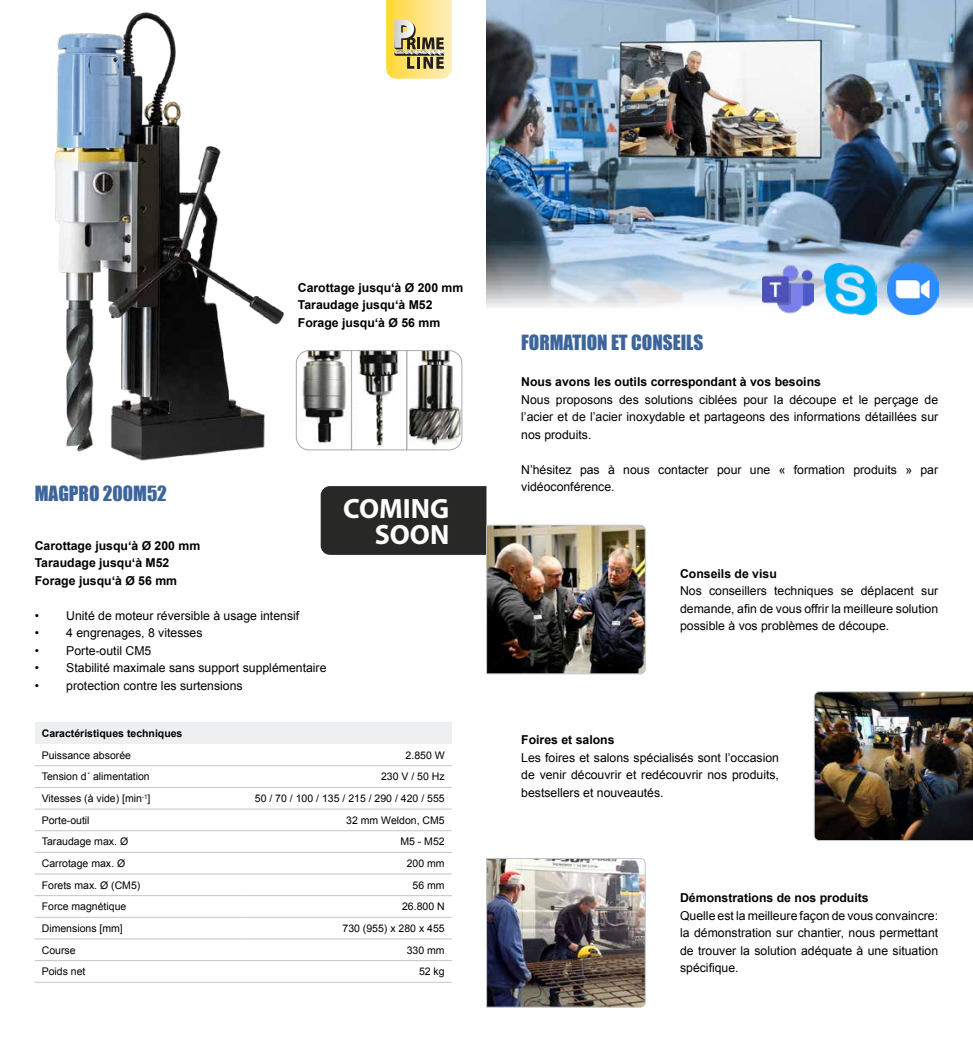
<style>
.page{position:relative;width:973px;height:1042px;background:#fff}
.page>*{position:absolute;margin:0;border:0;box-sizing:border-box;transform-origin:0 0}
.t1{font:700 28px "Myriad Pro";color:#fff}
.t2{font:19.25px "Impact";color:#3e659b}
.t3{font:12.25px/17.5px "Arial";color:#000;text-align:justify}
.t4{font:700 12.25px/17.5px "Arial";color:#000}
.t5{font:10.5px "Arial";color:#000}
.t6{font:700 10.5px "Arial";color:#000}
</style>
<div class="page">
<img style="left:54px;top:12px;width:325px;height:449px">
<svg style="left:386px;top:0;width:65px;height:78px;background:#dcc778"></svg>
<img style="left:353px;top:352px;width:46px;height:96px">
<svg style="left:296px;top:350px;width:55px;height:100px"></svg>
<svg style="left:406px;top:350px;width:56px;height:100px"></svg>
<div style="left:351px;top:350px;width:55px;height:100px;border:1px solid #a4acb1"></div>
<img style="left:486px;top:0;width:486px;height:309px">
<img style="left:762px;top:263px;width:51px;height:51px">
<img style="left:824px;top:263px;width:51px;height:51px">
<img style="left:887px;top:263px;width:51px;height:51px">
<img style="left:320px;top:486px;width:325px;height:188px">
<img style="left:813px;top:691px;width:159px;height:149px">
<img style="left:486px;top:858px;width:159px;height:149px">
<div style="left:35px;top:722px;width:416px;height:22px;background:#edeff0"></div>
<hr style="left:35px;top:765px;width:205px;height:1px;background:#bfc6ca">
<hr style="left:240px;top:765px;width:211px;height:1px;background:#bfc6ca">
<hr style="left:35px;top:787px;width:205px;height:1px;background:#bfc6ca">
<hr style="left:240px;top:787px;width:211px;height:1px;background:#bfc6ca">
<hr style="left:35px;top:809px;width:205px;height:1px;background:#bfc6ca">
<hr style="left:240px;top:809px;width:211px;height:1px;background:#bfc6ca">
<hr style="left:35px;top:830px;width:205px;height:1px;background:#bfc6ca">
<hr style="left:240px;top:830px;width:211px;height:1px;background:#bfc6ca">
<hr style="left:35px;top:852px;width:205px;height:1px;background:#bfc6ca">
<hr style="left:240px;top:852px;width:211px;height:1px;background:#bfc6ca">
<hr style="left:35px;top:917px;width:205px;height:1px;background:#bfc6ca">
<hr style="left:240px;top:917px;width:211px;height:1px;background:#bfc6ca">
<hr style="left:35px;top:938px;width:205px;height:1px;background:#bfc6ca">
<hr style="left:240px;top:938px;width:211px;height:1px;background:#bfc6ca">
<hr style="left:35px;top:960px;width:205px;height:1px;background:#bfc6ca">
<hr style="left:240px;top:960px;width:211px;height:1px;background:#bfc6ca">
<hr style="left:35px;top:982px;width:205px;height:1px;background:#bfc6ca">
<hr style="left:240px;top:982px;width:211px;height:1px;background:#bfc6ca">
<hr style="left:35px;top:873px;width:205px;height:1px;background:#bfc6ca">
<hr style="left:240px;top:873px;width:211px;height:1px;background:#bfc6ca">
<hr style="left:35px;top:895px;width:205px;height:1px;background:#bfc6ca">
<hr style="left:240px;top:895px;width:211px;height:1px;background:#bfc6ca">
<h2 class="t2" style="left:35px;top:479px;width:133px">MAGPRO 200M52</h2>
<p class="t4" style="left:35px;top:537px;width:167px">Carottage jusqu‘à Ø 200 mm</p>
<p class="t4" style="left:298px;top:279px;width:167px">Carottage jusqu‘à Ø 200 mm<br>Taraudage jusqu‘à M52<br>Forage jusqu‘à Ø 56 mm</p>
<h1 class="t1" style="left:343px;top:490px;width:107px">COMING</h1>
<h1 class="t1" style="left:374px;top:516px;width:76px">SOON</h1>
<p class="t4" style="left:35px;top:554px;width:144px">Taraudage jusqu‘à M52<br>Forage jusqu‘à Ø 56 mm</p>
<p class="t3" style="left:35px;top:607px;width:266px">• Unité de moteur réversible à usage intensif</p>
<p class="t3" style="left:35px;top:624px;width:169px">• 4 engrenages, 8 vitesses</p>
<p class="t3" style="left:35px;top:642px;width:118px">• Porte-outil CM5</p>
<p class="t3" style="left:35px;top:659px;width:293px">• Stabilité maximale sans support supplémentaire</p>
<p class="t3" style="left:35px;top:677px;width:209px">• protection contre les surtensions</p>
<p class="t6" style="left:42px;top:726px;width:142px">Caractéristiques techniques</p>
<p class="t5" style="left:42px;top:748px;width:91px">Puissance absorée</p>
<p class="t5" style="left:405px;top:748px;width:41px">2.850 W</p>
<p class="t5" style="left:42px;top:770px;width:109px">Tension d´ alimentation</p>
<p class="t5" style="left:381px;top:770px;width:65px">230 V / 50 Hz</p>
<p class="t5" style="left:42px;top:791px;width:110px">Vitesses (à vide) [min<sup>-1</sup>]</p>
<p class="t5" style="left:255px;top:791px;width:191px">50 / 70 / 100 / 135 / 215 / 290 / 420 / 555</p>
<p class="t5" style="left:42px;top:813px;width:49px">Porte-outil</p>
<p class="t5" style="left:346px;top:813px;width:100px">32 mm Weldon, CM5</p>
<p class="t5" style="left:42px;top:835px;width:88px">Taraudage max. Ø</p>
<p class="t5" style="left:400px;top:835px;width:46px">M5 - M52</p>
<p class="t5" style="left:42px;top:856px;width:85px">Carrotage max. Ø</p>
<p class="t5" style="left:406px;top:856px;width:39px">200 mm</p>
<p class="t5" style="left:42px;top:878px;width:100px">Forets max. Ø (CM5)</p>
<p class="t5" style="left:412px;top:878px;width:34px">56 mm</p>
<p class="t5" style="left:42px;top:899px;width:86px">Force magnétique</p>
<p class="t5" style="left:402px;top:899px;width:44px">26.800 N</p>
<p class="t5" style="left:42px;top:921px;width:83px">Dimensions [mm]</p>
<p class="t5" style="left:342px;top:921px;width:104px">730 (955) x 280 x 455</p>
<p class="t5" style="left:42px;top:943px;width:35px">Course</p>
<p class="t5" style="left:406px;top:943px;width:39px">330 mm</p>
<p class="t5" style="left:42px;top:964px;width:45px">Poids net</p>
<p class="t5" style="left:419px;top:964px;width:27px">52 kg</p>
<h2 class="t2" style="left:521px;top:328px;width:184px">FORMATION ET CONSEILS</h2>
<p class="t4" style="left:521px;top:373px;width:301px">Nous avons les outils correspondant à vos besoins</p>
<p class="t3" style="left:521px;top:391px;width:418px">Nous proposons des solutions ciblées pour la découpe et le perçage de l’acier et de l’acier inoxydable et partageons des informations détaillées sur nos produits.</p>
<p class="t3" style="left:521px;top:461px;width:418px">N’hésitez pas à nous contacter pour une « formation produits » par vidéoconférence.</p>
<p class="t4" style="left:680px;top:565px;width:98px">Conseils de visu</p>
<p class="t3" style="left:680px;top:582px;width:259px">Nos conseillers techniques se déplacent sur demande, afin de vous offrir la meilleure solution possible à vos problèmes de découpe.</p>
<p class="t4" style="left:521px;top:732px;width:95px">Foires et salons</p>
<p class="t3" style="left:521px;top:749px;width:259px">Les foires et salons spécialisés sont l’occasion de venir découvrir et redécouvrir nos produits, bestsellers et nouveautés.</p>
<p class="t4" style="left:680px;top:889px;width:190px">Démonstrations de nos produits</p>
<p class="t3" style="left:680px;top:907px;width:259px">Quelle est la meilleure façon de vous convaincre: la démonstration sur chantier, nous permettant de trouver la solution adéquate à une situation spécifique.</p>
</div>
